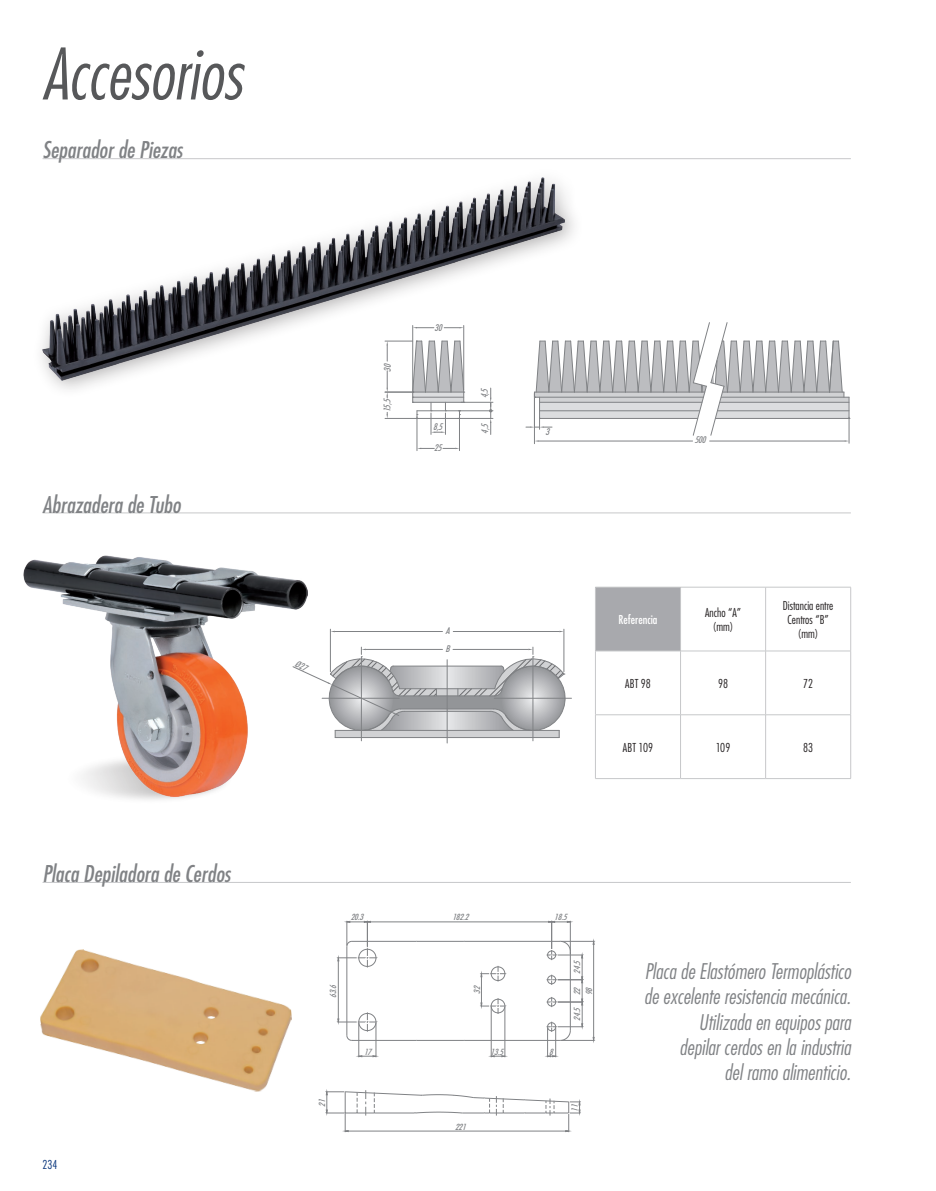
<style>
.page{position:relative;width:936px;height:1191px;background:#fff}
.page>*{position:absolute;margin:0;border:0;box-sizing:border-box;transform-origin:0 0}
.t1{font:italic 300 condensed 69px "Futura Std";color:#57585a}
.t2{font:italic condensed 22.5px "Futura Std";color:#808285}
.t3{font:italic 300 condensed 21px/25.2px "Futura Std";color:#808285;text-align:right}
.t4{font:300 condensed 12px/14.4px "Futura Std";color:#231f20;text-align:center}
.t5{font:condensed 12px "Futura Std";color:#fff}
.t6{font:300 condensed 12px "Futura Std";color:#08357c}
.t7{font:italic 500 condensed 9.45px "Futura BT";color:#808285}
.t8{font:italic 500 condensed 8.7px "Futura BT";color:#808285;scale:1.06 1}
.t9{font:italic 500 condensed 8.7px "Futura BT";color:#87898c;scale:1.06 1}
</style>
<div class="page">
<img style="left:115px;top:796px;width:79px;height:4px">
<hr style="left:43px;top:512px;width:807px;height:1px;background:#c7c8ca">
<hr style="left:43px;top:882px;width:807px;height:1px;background:#c7c8ca">
<hr style="left:43px;top:158px;width:807px;height:1px;background:#c7c8ca">
<img style="left:23px;top:555px;width:284px;height:241px">
<img style="left:43px;top:177px;width:522px;height:203px">
<img style="left:40px;top:949px;width:252px;height:143px">
<hr style="left:352px;top:941px;width:64px;height:1px;background:#808285">
<hr style="left:352px;top:1040px;width:64px;height:1px;background:#808285">
<hr style="left:346px;top:946px;width:1px;height:89px;background:#808285">
<hr style="left:416px;top:941px;width:48px;height:1px;background:#808285">
<hr style="left:416px;top:1040px;width:48px;height:1px;background:#808285">
<hr style="left:464px;top:941px;width:96px;height:1px;background:#808285">
<hr style="left:464px;top:1040px;width:96px;height:1px;background:#808285">
<hr style="left:338px;top:961px;width:1px;height:58px;background:#808285">
<hr style="left:547px;top:1027px;width:1px;height:30px;background:#808285">
<hr style="left:555px;top:1027px;width:1px;height:30px;background:#808285">
<svg style="left:545px;top:1055px;width:12px;height:2px"></svg>
<hr style="left:491px;top:1007px;width:1px;height:50px;background:#808285">
<hr style="left:504px;top:1007px;width:1px;height:50px;background:#808285">
<svg style="left:489px;top:1055px;width:17px;height:2px"></svg>
<hr style="left:358px;top:1023px;width:1px;height:34px;background:#808285">
<hr style="left:375px;top:1023px;width:1px;height:34px;background:#808285">
<svg style="left:357px;top:1055px;width:21px;height:2px"></svg>
<svg style="left:326px;top:1090px;width:254px;height:42px"></svg>
<svg style="left:337px;top:1012px;width:40px;height:29px"></svg>
<svg style="left:480px;top:966px;width:26px;height:48px"></svg>
<hr style="left:370px;top:921px;width:178px;height:1px;background:#808285">
<svg style="left:337px;top:921px;width:40px;height:46px"></svg>
<svg style="left:546px;top:921px;width:37px;height:120px"></svg>
<hr style="left:561px;top:941px;width:33px;height:1px;background:#808285">
<hr style="left:561px;top:1040px;width:33px;height:1px;background:#808285">
<hr style="left:593px;top:944px;width:1px;height:93px;background:#808285">
<hr style="left:534px;top:393px;width:1px;height:51px;background:#808285">
<hr style="left:412px;top:325px;width:1px;height:67px;background:#808285">
<hr style="left:463px;top:325px;width:1px;height:65px;background:#808285">
<hr style="left:416px;top:417px;width:1px;height:33px;background:#808285">
<hr style="left:459px;top:417px;width:1px;height:33px;background:#808285">
<svg style="left:443px;top:448px;width:16px;height:1px"></svg>
<svg style="left:417px;top:448px;width:17px;height:1px"></svg>
<hr style="left:457px;top:418px;width:36px;height:1px;background:#808285">
<hr style="left:458px;top:410px;width:35px;height:1px;background:#808285">
<svg style="left:385px;top:340px;width:79px;height:94px"></svg>
<hr style="left:461px;top:402px;width:32px;height:1px;background:#808285">
<svg style="left:489px;top:388px;width:3px;height:46px"></svg>
<svg style="left:526px;top:322px;width:324px;height:121px"></svg>
<hr style="left:330px;top:629px;width:1px;height:42px;background:#808285">
<hr style="left:563px;top:629px;width:1px;height:42px;background:#808285">
<hr style="left:453px;top:631px;width:106px;height:1px;background:#808285">
<hr style="left:335px;top:631px;width:107px;height:1px;background:#808285">
<div style="left:595px;top:587px;width:85px;height:64px;background:#a8a9ad"></div>
<hr style="left:595px;top:587px;width:85px;height:1px;background:#c7c8ca">
<hr style="left:595px;top:587px;width:1px;height:64px;background:#c7c8ca">
<hr style="left:680px;top:587px;width:85px;height:1px;background:#c7c8ca">
<hr style="left:680px;top:587px;width:1px;height:64px;background:#c7c8ca">
<hr style="left:765px;top:587px;width:85px;height:1px;background:#c7c8ca">
<hr style="left:765px;top:587px;width:1px;height:64px;background:#c7c8ca">
<hr style="left:850px;top:587px;width:1px;height:64px;background:#c7c8ca">
<hr style="left:595px;top:650px;width:85px;height:1px;background:#c7c8ca">
<hr style="left:595px;top:651px;width:1px;height:63px;background:#c7c8ca">
<hr style="left:680px;top:650px;width:85px;height:1px;background:#c7c8ca">
<hr style="left:680px;top:651px;width:1px;height:63px;background:#c7c8ca">
<hr style="left:765px;top:650px;width:85px;height:1px;background:#c7c8ca">
<hr style="left:765px;top:651px;width:1px;height:63px;background:#c7c8ca">
<hr style="left:850px;top:651px;width:1px;height:63px;background:#c7c8ca">
<hr style="left:595px;top:714px;width:85px;height:1px;background:#c7c8ca">
<hr style="left:595px;top:715px;width:1px;height:63px;background:#c7c8ca">
<hr style="left:680px;top:714px;width:85px;height:1px;background:#c7c8ca">
<hr style="left:680px;top:715px;width:1px;height:63px;background:#c7c8ca">
<hr style="left:765px;top:714px;width:85px;height:1px;background:#c7c8ca">
<hr style="left:765px;top:715px;width:1px;height:63px;background:#c7c8ca">
<hr style="left:850px;top:715px;width:1px;height:63px;background:#c7c8ca">
<hr style="left:595px;top:778px;width:85px;height:1px;background:#c7c8ca">
<hr style="left:680px;top:778px;width:85px;height:1px;background:#c7c8ca">
<hr style="left:765px;top:778px;width:85px;height:1px;background:#c7c8ca">
<svg style="left:412px;top:324px;width:51px;height:7px"></svg>
<svg style="left:292px;top:647px;width:279px;height:96px"></svg>
<h1 class="t1" style="left:43px;top:33px;width:201px">Accesorios</h1>
<p class="t2" style="left:43px;top:137px;width:141px">Separador de Piezas</p>
<p class="t2" style="left:43px;top:491px;width:139px">Abrazadera de Tubo</p>
<p class="t2" style="left:43px;top:860px;width:189px">Placa Depiladora de Cerdos</p>
<p class="t6" style="left:43px;top:1157px;width:16px">234</p>
<p class="t7" style="left:381px;top:371px;width:12px;rotate:-90deg">30</p>
<p class="t7" style="left:381px;top:412px;width:17px;rotate:-90deg">15,5</p>
<p class="t7" style="left:433px;top:420px;width:14px">8,5</p>
<p class="t7" style="left:434px;top:442px;width:12px">25</p>
<p class="t7" style="left:479px;top:398px;width:14px;rotate:-90deg">4,5</p>
<p class="t7" style="left:479px;top:434px;width:14px;rotate:-90deg">4,5</p>
<p class="t7" style="left:545px;top:426px;width:8px">3</p>
<p class="t7" style="left:445px;top:625px;width:9px">A</p>
<p class="t7" style="left:445px;top:643px;width:9px">B</p>
<p class="t7" style="left:694px;top:434px;width:15px">500</p>
<p class="t5" style="left:618px;top:612px;width:40px">Referencia</p>
<p class="t4" style="left:705px;top:605px;width:37px">Ancho “A” (mm)</p>
<p class="t4" style="left:782px;top:598px;width:52px">Distancia entre<br>Centros “B” (mm)</p>
<p class="t4" style="left:625px;top:676px;width:27px">ABT 98</p>
<p class="t4" style="left:718px;top:676px;width:11px">98</p>
<p class="t4" style="left:803px;top:676px;width:11px">72</p>
<p class="t4" style="left:622px;top:740px;width:32px">ABT 109</p>
<p class="t4" style="left:715px;top:740px;width:16px">109</p>
<p class="t4" style="left:803px;top:740px;width:12px">83</p>
<p class="t8" style="left:351px;top:911px;width:16px">20.3</p>
<p class="t8" style="left:452px;top:911px;width:19px">182.2</p>
<p class="t8" style="left:554px;top:912px;width:16px">18.5</p>
<p class="t8" style="left:328px;top:998px;width:16px;rotate:-90deg">63.6</p>
<p class="t9" style="left:364px;top:1046px;width:11px">17</p>
<p class="t8" style="left:472px;top:993px;width:11px;rotate:-90deg">32</p>
<p class="t8" style="left:490px;top:1046px;width:16px">13.5</p>
<p class="t8" style="left:549px;top:1046px;width:8px">8</p>
<p class="t8" style="left:572px;top:973px;width:16px;rotate:-90deg">24.5</p>
<p class="t8" style="left:572px;top:1020px;width:35px;rotate:-90deg">24.5 22</p>
<p class="t8" style="left:584px;top:995px;width:11px;rotate:-90deg">98</p>
<p class="t8" style="left:317px;top:1106px;width:11px;rotate:-90deg">21</p>
<p class="t8" style="left:455px;top:1121px;width:14px">221</p>
<p class="t8" style="left:569px;top:1111px;width:11px;rotate:-90deg">11</p>
<p class="t3" style="left:644px;top:959px;width:208px">Placa de Elastómero Termoplástico de excelente resistencia mecánica.<br>Utilizada en equipos para<br>depilar cerdos en la industria<br>del ramo alimenticio.</p>
</div>
